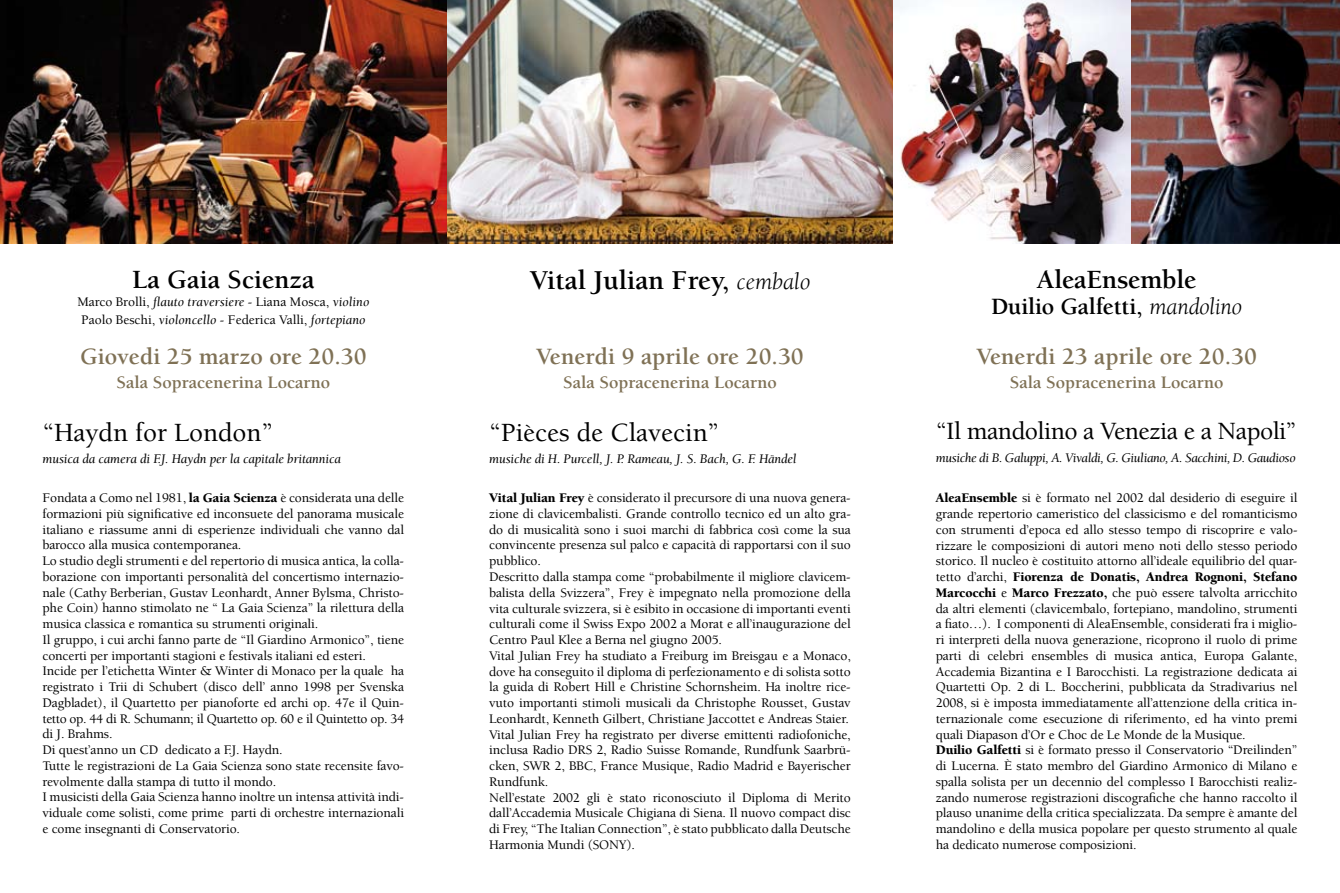
<style>
.page{position:relative;width:1340px;height:893px;background:#fff}
.page>*{position:absolute;margin:0;border:0;box-sizing:border-box;transform-origin:0 0}
.t1{font:700 28.05px "Berkeley";color:#000}
.t2{font:500 27px "Berkeley";color:#000}
.t3{font:700 27px "Berkeley";letter-spacing:-.01em;color:#000}
.t4{font:500 25.5px "Berkeley";letter-spacing:-.02em;color:#000}
.t5{font:700 24px "Berkeley";color:#7f7155}
.t6{font:700 24px "Berkeley";letter-spacing:-.01em;color:#000}
.t7{font:700 18px "Berkeley";color:#7f7155}
.t8{font:500 13.5px/15.8px "Berkeley";letter-spacing:-.01em;color:#000}
.t9{font:italic 13.5px "Berkeley";letter-spacing:-.01em;color:#000}
.t10{font:italic 13.5px "Berkeley";letter-spacing:-.03em;color:#000}
.s1{font-weight:400;font-style:italic}
.s2{font-weight:400;font-style:italic;font-size:24px}
.s3{font-weight:900}
</style>
<div class="page">
<img style="left:446px;top:0;width:685px;height:243px">
<img style="left:0;top:0;width:446px;height:243px">
<img style="left:1131px;top:0;width:208px;height:243px">
<h2 class="t3" style="left:132px;top:265px;width:184px">La Gaia Scienza</h2>
<p class="t8" style="left:77px;top:293px;width:293px;line-height:18px">Marco Brolli, <span class="s1">flauto traversiere</span> - Liana Mosca, <span class="s1">violino<br></span>Paolo Beschi, <span class="s1">violoncello</span> - Federica Valli, <span class="s1">fortepiano</span></p>
<h3 class="t5" style="left:80px;top:344px;width:288px">Giovedi 25 marzo ore 20.30</h3>
<h3 class="t7" style="left:116px;top:373px;width:215px">Sala Sopracenerina Locarno</h3>
<h2 class="t2" style="left:43px;top:418px;width:232px">“Haydn for London”</h2>
<p class="t9" style="left:43px;top:452px;width:300px">musica da camera di F.J. Haydn per la capitale britannica</p>
<h1 class="t1" style="left:529px;top:265px;width:282px">Vital Julian Frey, <span class="s2">cembalo</span></h1>
<h2 class="t3" style="left:1036px;top:265px;width:162px">AleaEnsemble</h2>
<h3 class="t6" style="left:991px;top:293px;width:252px">Duilio Galfetti, <span class="s1">mandolino</span></h3>
<h3 class="t5" style="left:536px;top:344px;width:269px">Venerdi 9 aprile ore 20.30</h3>
<h3 class="t7" style="left:563px;top:373px;width:215px">Sala Sopracenerina Locarno</h3>
<h2 class="t2" style="left:489px;top:418px;width:231px">“Pièces de Clavecin”</h2>
<p class="t9" style="left:489px;top:452px;width:309px">musiche di H. Purcell, J. P. Rameau, J. S. Bach, G. F. Händel</p>
<h3 class="t5" style="left:976px;top:344px;width:282px">Venerdi 23 aprile ore 20.30</h3>
<h3 class="t7" style="left:1009px;top:373px;width:215px">Sala Sopracenerina Locarno</h3>
<h3 class="t4" style="left:935px;top:418px;width:362px">“Il mandolino a Venezia e a Napoli”</h3>
<p class="t10" style="left:935px;top:450px;width:361px">musiche di B. Galuppi, A. Vivaldi, G. Giuliano, A. Sacchini, D. Gaudioso</p>
<p class="t8" style="left:43px;top:490px;width:363px">Fondata a Como nel 1981, <span class="s3">la Gaia Scienza</span> è considerata una delle formazioni più significative ed inconsuete del panorama musicale italiano e riassume anni di esperienze individuali che vanno dal barocco alla musica contemporanea.<br>Lo studio degli strumenti e del repertorio di musica antica, la colla&shy;borazione con importanti personalità del concertismo internazio&shy;nale (Cathy Berberian, Gustav Leonhardt, Anner Bylsma, Christo&shy;phe Coin) hanno stimolato ne “ La Gaia Scienza” la rilettura della musica classica e romantica su strumenti originali.<br>Il gruppo, i cui archi fanno parte de “Il Giardino Armonico”, tiene concerti per importanti stagioni e festivals italiani ed esteri.<br>Incide per l’etichetta Winter &amp; Winter di Monaco per la quale ha registrato i Trii di Schubert (disco dell’ anno 1998 per Svenska Dagbladet), il Quartetto per pianoforte ed archi op. 47e il Quin&shy;tetto op. 44 di R. Schumann; il Quartetto op. 60 e il Quintetto op. 34 di J. Brahms.<br>Di quest’anno un CD dedicato a F.J. Haydn.<br>Tutte le registrazioni de La Gaia Scienza sono state recensite favo&shy;revolmente dalla stampa di tutto il mondo.<br>I musicisti della Gaia Scienza hanno inoltre un intensa attività indi&shy;viduale come solisti, come prime parti di orchestre internazionali e come insegnanti di Conservatorio.</p>
<p class="t8" style="left:489px;top:490px;width:363px"><span class="s3">Vital Julian Frey</span> è considerato il precursore di una nuova genera&shy;zione di clavicembalisti. Grande controllo tecnico ed un alto gra&shy;do di musicalità sono i suoi marchi di fabbrica così come la sua convincente presenza sul palco e capacità di rapportarsi con il suo pubblico.<br>Descritto dalla stampa come “probabilmente il migliore clavicem&shy;balista della Svizzera”, Frey è impegnato nella promozione della vita culturale svizzera, si è esibito in occasione di importanti eventi culturali come il Swiss Expo 2002 a Morat e all’inaugurazione del Centro Paul Klee a Berna nel giugno 2005.<br>Vital Julian Frey ha studiato a Freiburg im Breisgau e a Monaco, dove ha conseguito il diploma di perfezionamento e di solista sotto la guida di Robert Hill e Christine Schornsheim. Ha inoltre rice&shy;vuto importanti stimoli musicali da Christophe Rousset, Gustav Leonhardt, Kenneth Gilbert, Christiane Jaccottet e Andreas Staier.<br>Vital Julian Frey ha registrato per diverse emittenti radiofoniche, inclusa Radio DRS 2, Radio Suisse Romande, Rundfunk Saarbrü&shy;cken, SWR 2, BBC, France Musique, Radio Madrid e Bayerischer Rundfunk.<br>Nell’estate 2002 gli è stato riconosciuto il Diploma di Merito dall’Accademia Musicale Chigiana di Siena. Il nuovo compact disc di Frey, “The Italian Connection”, è stato pubblicato dalla Deutsche Harmonia Mundi (SONY).</p>
<p class="t8" style="left:935px;top:490px;width:363px"><span class="s3">AleaEnsemble</span> si è formato nel 2002 dal desiderio di eseguire il grande repertorio cameristico del classicismo e del romanticismo con strumenti d’epoca ed allo stesso tempo di riscoprire e valo&shy;rizzare le composizioni di autori meno noti dello stesso periodo storico. Il nucleo è costituito attorno all’ideale equilibrio del quar&shy;tetto d’archi, <span class="s3">Fiorenza de Donatis, Andrea Rognoni, Stefano Marcocchi</span> e <span class="s3">Marco Frezzato,</span> che può essere talvolta arricchito da altri elementi (clavicembalo, fortepiano, mandolino, strumenti a fiato…). I componenti di AleaEnsemble, considerati fra i miglio&shy;ri interpreti della nuova generazione, ricoprono il ruolo di prime parti di celebri ensembles di musica antica, Europa Galante, Accademia Bizantina e I Barocchisti. La registrazione dedicata ai Quartetti Op. 2 di L. Boccherini, pubblicata da Stradivarius nel 2008, si è imposta immediatamente all’attenzione della critica in&shy;ternazionale come esecuzione di riferimento, ed ha vinto premi quali Diapason d’Or e Choc de Le Monde de la Musique.<br><span class="s3">Duilio Galfetti</span> si è formato presso il Conservatorio “Dreilinden” di Lucerna. È stato membro del Giardino Armonico di Milano e spalla solista per un decennio del complesso I Barocchisti realiz&shy;zando numerose registrazioni discografiche che hanno raccolto il plauso unanime della critica specializzata. Da sempre è amante del mandolino e della musica popolare per questo strumento al quale ha dedicato numerose composizioni.</p>
</div>
